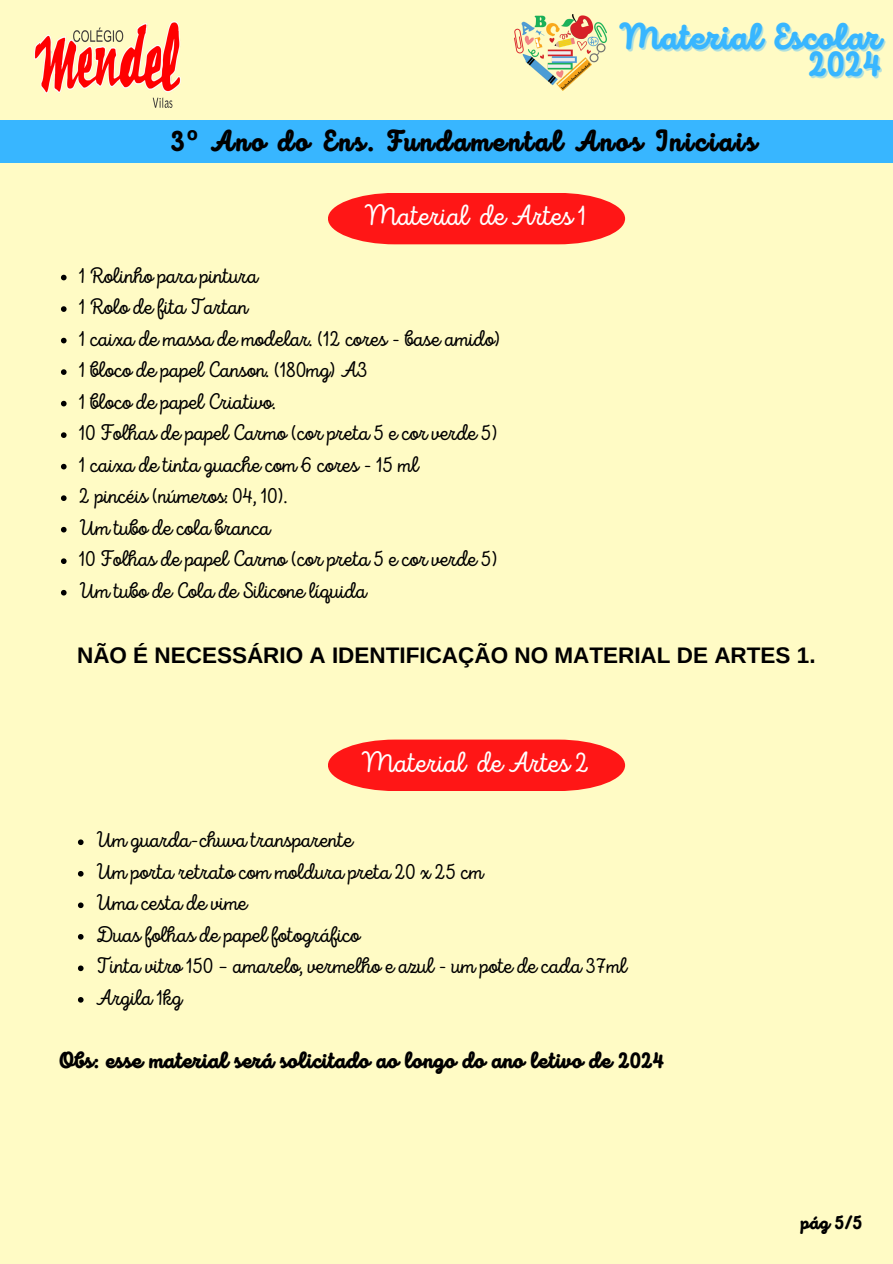
<style>
.page{position:relative;width:893px;height:1264px;background:#fff}
.page>*{position:absolute;margin:0;border:0;box-sizing:border-box;transform-origin:0 0}
.t1{font:900 35.55px/28.5px "Intro Script";color:#38b6ff;text-align:right}
.t2{font:900 29.1px "Intro Script";letter-spacing:.07em;color:#000}
.t3{font:29.1px "Intro Script";color:#fff}
.t4{font:22.5px "Intro Script";color:#000}
.t5{font:900 22.5px "Intro Script";color:#000}
.t6{font:700 22.5px "Arimo";color:#000}
.t7{font:900 19.05px "Intro Script";color:#000}
.s1{color:rgb(56 182 255/.4)}
.s2{font-family:"Noto Sans";font-weight:700}
</style>
<div class="page">
<div style="left:0;top:0;width:892px;height:1263px;background:#fffbc5"></div>
<div style="left:0;top:120px;width:892px;height:43px;background:#38b6ff"></div>
<img style="left:514px;top:15px;width:93px;height:75px">
<img style="left:34px;top:22px;width:147px;height:85px">
<svg style="left:328px;top:739px;width:297px;height:52px;background:#ff2e28"></svg>
<svg style="left:78px;top:839px;width:6px;height:6px"></svg>
<svg style="left:78px;top:871px;width:6px;height:5px"></svg>
<svg style="left:78px;top:902px;width:6px;height:6px"></svg>
<svg style="left:78px;top:934px;width:6px;height:5px"></svg>
<svg style="left:78px;top:965px;width:6px;height:6px"></svg>
<svg style="left:78px;top:997px;width:6px;height:5px"></svg>
<svg style="left:328px;top:193px;width:297px;height:51px;background:#ff2b26"></svg>
<svg style="left:61px;top:275px;width:6px;height:5px"></svg>
<svg style="left:61px;top:306px;width:6px;height:6px"></svg>
<svg style="left:61px;top:338px;width:6px;height:5px"></svg>
<svg style="left:61px;top:369px;width:6px;height:6px"></svg>
<svg style="left:61px;top:401px;width:6px;height:5px"></svg>
<svg style="left:61px;top:432px;width:6px;height:6px"></svg>
<svg style="left:61px;top:464px;width:6px;height:5px"></svg>
<svg style="left:61px;top:495px;width:6px;height:6px"></svg>
<svg style="left:61px;top:527px;width:6px;height:5px"></svg>
<svg style="left:61px;top:558px;width:6px;height:6px"></svg>
<svg style="left:61px;top:590px;width:6px;height:5px"></svg>
<p class="t1" style="left:619px;top:27px;width:265px">Material Escolar<br><span class="s1">2024</span></p>
<p class="t2" style="left:171px;top:130px;width:587px">3<span class="s2">º</span> Ano do Ens. Fundamental Anos Iniciais</p>
<p class="t3" style="left:364px;top:204px;width:223px">Material de Artes 1</p>
<p class="t4" style="left:79px;top:266px;width:180px">1 Rolinho para pintura</p>
<p class="t4" style="left:79px;top:297px;width:170px">1 Rolo de fita Tartan</p>
<p class="t4" style="left:79px;top:329px;width:423px">1 caixa de massa de modelar. (12 cores - base amido)</p>
<p class="t4" style="left:79px;top:360px;width:290px">1 bloco de papel Canson. (180mg) A3</p>
<p class="t4" style="left:79px;top:392px;width:198px">1 bloco de papel Criativo.</p>
<p class="t4" style="left:79px;top:423px;width:420px">10 Folhas de papel Carmo (cor preta 5 e cor verde 5)</p>
<p class="t4" style="left:79px;top:455px;width:340px">1 caixa de tinta guache com 6 cores - 15 ml</p>
<p class="t4" style="left:79px;top:486px;width:210px">2 pincéis (números: 04, 10).</p>
<p class="t4" style="left:79px;top:518px;width:192px">Um tubo de cola branca</p>
<p class="t4" style="left:79px;top:549px;width:420px">10 Folhas de papel Carmo (cor preta 5 e cor verde 5)</p>
<p class="t4" style="left:79px;top:581px;width:289px">Um tubo de Cola de Silicone líquida</p>
<p class="t6" style="left:77px;top:642px;width:740px">NÃO É NECESSÁRIO A IDENTIFICAÇÃO NO MATERIAL DE ARTES 1.</p>
<p class="t3" style="left:361px;top:750px;width:229px">Material de Artes 2</p>
<p class="t4" style="left:96px;top:830px;width:258px">Um guarda-chuva transparente</p>
<p class="t4" style="left:96px;top:862px;width:388px">Um porta retrato com moldura preta 20 x 25 cm</p>
<p class="t4" style="left:96px;top:893px;width:152px">Uma cesta de vime</p>
<p class="t4" style="left:96px;top:925px;width:265px">Duas folhas de papel fotográfico</p>
<p class="t4" style="left:96px;top:956px;width:532px">Tinta vitro 150 – amarelo, vermelho e azul - um pote de cada 37ml</p>
<p class="t4" style="left:96px;top:988px;width:87px">Argila 1kg</p>
<p class="t5" style="left:58px;top:1051px;width:608px">Obs: esse material será solicitado ao longo do ano letivo de 2024</p>
<p class="t7" style="left:800px;top:1215px;width:63px">pág 5/5</p>
</div>
